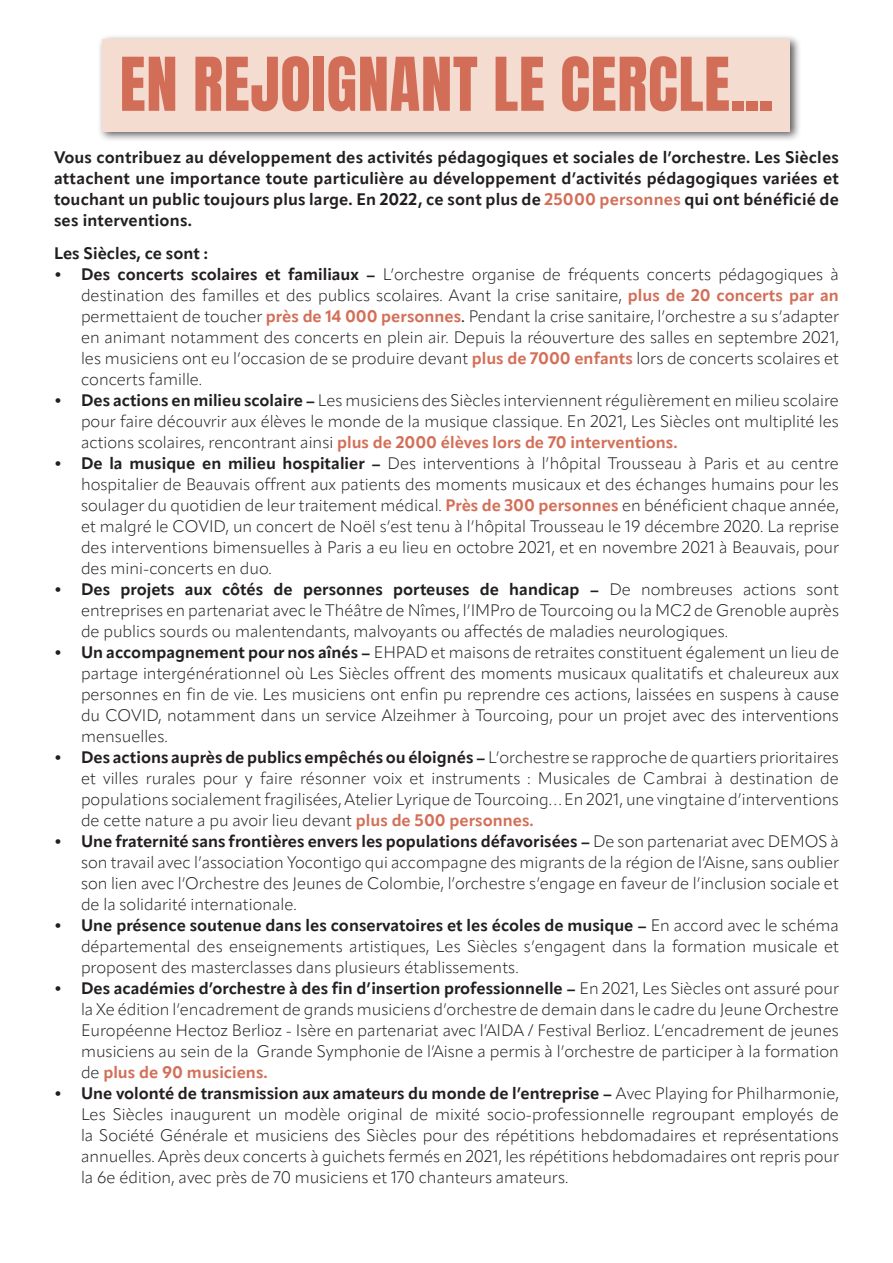
<style>
.page{position:relative;width:893px;height:1263px;background:#fff}
.page>*{position:absolute;margin:0;border:0;box-sizing:border-box;transform-origin:0 0}
.t1{font:63px "Anton";letter-spacing:.01em;color:#d26e58}
.t2{font:300 16.5px/21px "Apparat";color:#231f20;text-align:justify}
.t3{font:700 16.5px/21px "Apparat";letter-spacing:.01em;color:#231f20;text-align:justify}
.s1{color:#d36f58}
.s2{font-weight:700}
.s3{font-weight:700;color:#d36f58}
.s4{font-weight:400}
</style>
<div class="page">
<div style="left:97px;top:34px;width:705px;height:109px;background:#231f20;opacity:.75"></div>
<div style="left:103px;top:39px;width:687px;height:93px;background:#f5dcd1"></div>
<p class="t1" style="left:120px;top:52px;width:655px">EN REJOIGNANT LE CERCLE...</p>
<p class="t3" style="left:54px;top:147px;width:786px">Vous contribuez au développement des activités pédagogiques et sociales de l’orchestre. Les Siècles attachent une importance toute particulière au développement d’activités pédagogiques variées et touchant un public toujours plus large. En 2022, ce sont plus de <span class="s1">25000 personnes</span> qui ont bénéficié de ses interventions.</p>
<p class="t3" style="left:54px;top:242px;width:155px">Les Siècles, ce sont :</p>
<p class="t2" style="left:81px;top:263px;width:759px;text-indent:-27px"><span class="s2">• Des concerts scolaires et familiaux –</span> L’orchestre organise de fréquents concerts pédagogiques à destination des familles et des publics scolaires. Avant la crise sanitaire, <span class="s3">plus de 20 concerts par an </span>permettaient de toucher <span class="s3">près de 14 000 personnes</span><span class="s4">.</span> Pendant la crise sanitaire, l’orchestre a su s’adapter en animant notamment des concerts en plein air. Depuis la réouverture des salles en septembre 2021, les musiciens ont eu l’occasion de se produire devant <span class="s3">plus de 7000 enfants</span> lors de concerts scolaires et concerts famille.</p>
<p class="t2" style="left:81px;top:389px;width:759px;text-indent:-27px"><span class="s2">• Des actions en milieu scolaire –</span> Les musiciens des Siècles interviennent régulièrement en milieu scolaire pour faire découvrir aux élèves le monde de la musique classique. En 2021, Les Siècles ont multiplité les actions scolaires, rencontrant ainsi <span class="s3">plus de 2000 élèves lors de 70 interventions.</span></p>
<p class="t2" style="left:81px;top:452px;width:759px;text-indent:-27px"><span class="s2">• De la musique en milieu hospitalier –</span> Des interventions à l’hôpital Trousseau à Paris et au centre hospitalier de Beauvais offrent aux patients des moments musicaux et des échanges humains pour les soulager du quotidien de leur traitement médical. <span class="s3">Près de 300 personnes</span> en bénéficient chaque année, et malgré le COVID, un concert de Noël s’est tenu à l’hôpital Trousseau le 19 décembre 2020. La reprise des interventions bimensuelles à Paris a eu lieu en octobre 2021, et en novembre 2021 à Beauvais, pour des mini-concerts en duo.</p>
<p class="t2" style="left:81px;top:578px;width:760px;text-indent:-27px"><span class="s2">• Des projets aux côtés de personnes porteuses de handicap –</span> De nombreuses actions sont entreprises en partenariat avec le Théâtre de Nîmes, l’IMPro de Tourcoing ou la MC2 de Grenoble auprès de publics sourds ou malentendants, malvoyants ou affectés de maladies neurologiques.</p>
<p class="t2" style="left:81px;top:641px;width:759px;text-indent:-27px"><span class="s2">• Un accompagnement pour nos aînés –</span> EHPAD et maisons de retraites constituent également un lieu de partage intergénérationnel où Les Siècles offrent des moments musicaux qualitatifs et chaleureux aux personnes en fin de vie. Les musiciens ont enfin pu reprendre ces actions, laissées en suspens à cause du COVID, notamment dans un service Alzeihmer à Tourcoing, pour un projet avec des interventions mensuelles.</p>
<p class="t2" style="left:81px;top:746px;width:759px;text-indent:-27px"><span class="s2">• Des actions auprès de publics empêchés ou éloignés –</span> L’orchestre se rapproche de quartiers prioritaires et villes rurales pour y faire résonner voix et instruments : Musicales de Cambrai à destination de populations socialement fragilisées, Atelier Lyrique de Tourcoing… En 2021, une vingtaine d’interventions de cette nature a pu avoir lieu devant <span class="s3">plus de 500 personnes.</span></p>
<p class="t2" style="left:81px;top:830px;width:759px;text-indent:-27px"><span class="s2">• Une fraternité sans frontières envers les populations défavorisées –</span> De son partenariat avec DEMOS à son travail avec l’association Yocontigo qui accompagne des migrants de la région de l’Aisne, sans oublier son lien avec l’Orchestre des Jeunes de Colombie, l’orchestre s’engage en faveur de l’inclusion sociale et de la solidarité internationale.</p>
<p class="t2" style="left:81px;top:914px;width:759px;text-indent:-27px"><span class="s2">• Une présence soutenue dans les conservatoires et les écoles de musique –</span> En accord avec le schéma départemental des enseignements artistiques, Les Siècles s’engagent dans la formation musicale et proposent des masterclasses dans plusieurs établissements.</p>
<p class="t2" style="left:81px;top:977px;width:759px;text-indent:-27px"><span class="s2">• Des académies d’orchestre à des fin d’insertion professionnelle –</span> En 2021, Les Siècles ont assuré pour la Xe édition l’encadrement de grands musiciens d’orchestre de demain dans le cadre du Jeune Orchestre Européenne Hectoz Berlioz - Isère en partenariat avec l’AIDA / Festival Berlioz. L’encadrement de jeunes musiciens au sein de la Grande Symphonie de l’Aisne a permis à l’orchestre de participer à la formation de <span class="s3">plus de 90 musiciens.</span></p>
<p class="t2" style="left:81px;top:1082px;width:759px;text-indent:-27px"><span class="s2">• Une volonté de transmission aux amateurs du monde de l’entreprise –</span> Avec Playing for Philharmonie, Les Siècles inaugurent un modèle original de mixité socio-professionnelle regroupant employés de la Société Générale et musiciens des Siècles pour des répétitions hebdomadaires et représentations annuelles. Après deux concerts à guichets fermés en 2021, les répétitions hebdomadaires ont repris pour la 6e édition, avec près de 70 musiciens et 170 chanteurs amateurs.</p>
</div>
